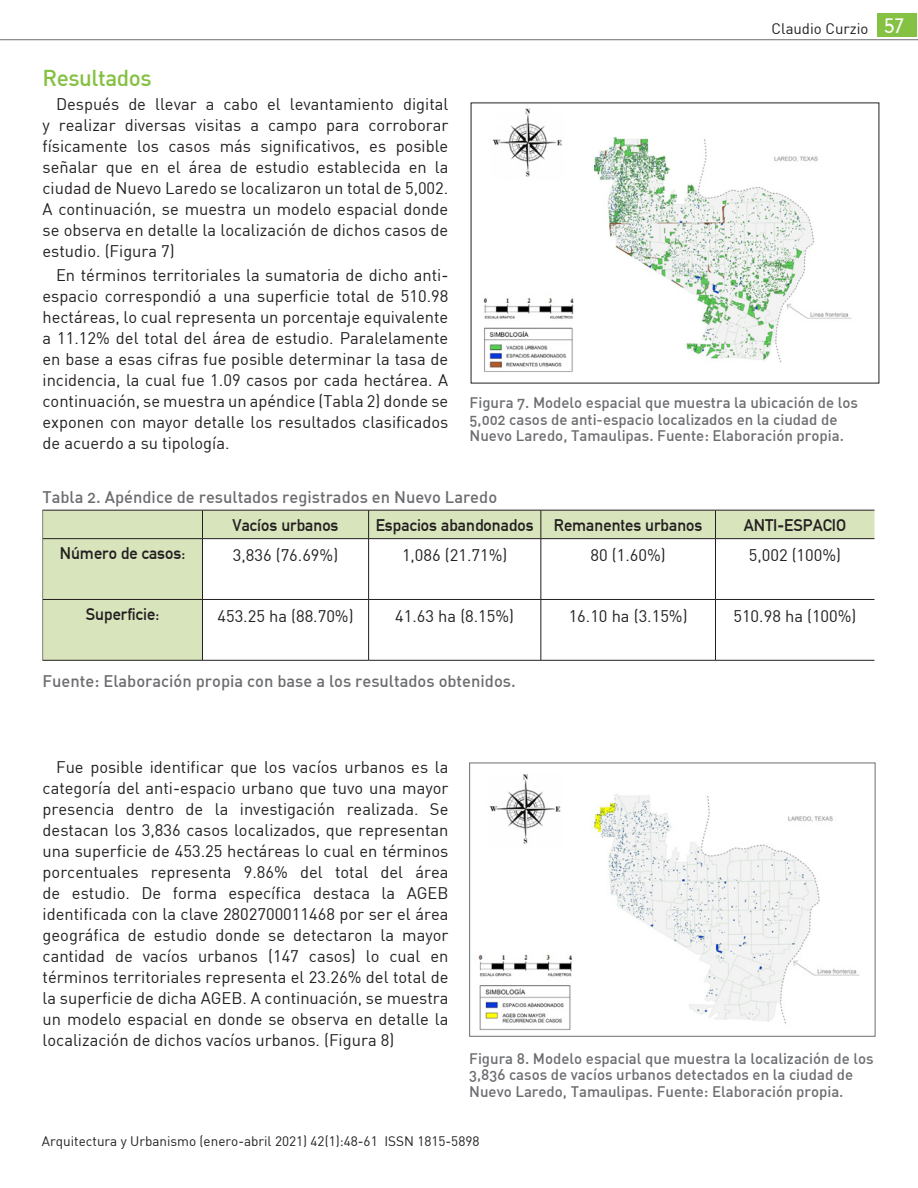
<style>
.page{position:relative;width:918px;height:1188px;background:#fff}
.page>*{position:absolute;margin:0;border:0;box-sizing:border-box;transform-origin:0 0}
.subtitulo_1{font:500 22.5px "DIN";letter-spacing:-.02em;color:#84c141}
.cuerpo_de_texto{font:16.5px/21px "DIN";color:#231f20;text-align:justify}
.pie_de_foto{font:16.5px "DIN Medium Alternate";color:#6c6d70}
.t1{font:16.5px "DIN Mittelschrift";color:#231f20}
.pie_de_foto-2{font:15px/16.5px "DIN Medium Alternate";color:#6c6d70}
.t2{font:15px "DIN";color:#231f20}
.t3{font:13.5px "DIN";color:#231f20}
.s1{font-family:"DIN Neuzeit Grotesk";font-weight:300;font-size:19.5px;color:#fff}
</style>
<div class="page">
<div style="left:878px;top:14px;width:39px;height:23px;background:#84c141"></div>
<hr style="left:0;top:39px;width:918px;height:1px;background:#6c6d70">
<img style="left:483px;top:108px;width:368px;height:264px">
<hr style="left:202px;top:660px;width:167px;height:1px;background:#231f20">
<hr style="left:369px;top:660px;width:172px;height:1px;background:#231f20">
<hr style="left:541px;top:660px;width:174px;height:1px;background:#231f20">
<hr style="left:716px;top:660px;width:158px;height:1px;background:#231f20">
<hr style="left:43px;top:660px;width:160px;height:1px;background:#231f20">
<svg style="left:42px;top:510px;width:832px;height:150px"></svg>
<hr style="left:43px;top:538px;width:160px;height:1px;background:#231f20">
<img style="left:478px;top:774px;width:382px;height:256px">
<div style="left:469px;top:763px;width:406px;height:274px;border:1px solid #6c6d70"></div>
<p class="subtitulo_1" style="left:43px;top:64px;width:111px">Resultados</p>
<p class="cuerpo_de_texto" style="left:43px;top:94px;width:407px;text-indent:14px">Después de llevar a cabo el levantamiento digital y realizar diversas visitas a campo para corroborar físicamente los casos más significativos, es posible señalar que en el área de estudio establecida en la ciudad de Nuevo Laredo se localizaron un total de 5,002.<br>A continuación, se muestra un modelo espacial donde se observa en detalle la localización de dichos casos de estudio. (Figura 7)</p>
<p class="cuerpo_de_texto" style="left:43px;top:265px;width:407px;text-indent:14px">En términos territoriales la sumatoria de dicho anti&shy;espacio correspondió a una superficie total de 510.98 hectáreas, lo cual representa un porcentaje equivalente a 11.12% del total del área de estudio. Paralelamente en base a esas cifras fue posible determinar la tasa de incidencia, la cual fue 1.09 casos por cada hectárea. A continuación, se muestra un apéndice (Tabla 2) donde se exponen con mayor detalle los resultados clasificados de acuerdo a su tipología.</p>
<p class="t2" style="left:772px;top:20px;width:135px">Claudio Curzio <span class="s1">57</span></p>
<p class="pie_de_foto-2" style="left:470px;top:394px;width:390px">Figura 7. Modelo espacial que muestra la ubicación de los<br>5,002 casos de anti-espacio localizados en la ciudad de<br>Nuevo Laredo, Tamaulipas. Fuente: Elaboración propia.</p>
<p class="pie_de_foto" style="left:43px;top:486px;width:456px">Tabla 2. Apéndice de resultados registrados en Nuevo Laredo</p>
<p class="t1" style="left:233px;top:516px;width:107px">Vacíos urbanos</p>
<p class="t1" style="left:376px;top:516px;width:159px">Espacios abandonados</p>
<p class="t1" style="left:554px;top:516px;width:150px">Remanentes urbanos</p>
<p class="t1" style="left:744px;top:516px;width:104px">ANTI-ESPACIO</p>
<p class="t1" style="left:60px;top:544px;width:127px">Número de casos:</p>
<p class="cuerpo_de_texto" style="left:233px;top:544px;width:107px">3,836 (76.69%)</p>
<p class="cuerpo_de_texto" style="left:402px;top:544px;width:107px">1,086 (21.71%)</p>
<p class="cuerpo_de_texto" style="left:591px;top:544px;width:77px">80 (1.60%)</p>
<p class="cuerpo_de_texto" style="left:749px;top:544px;width:94px">5,002 (100%)</p>
<p class="t1" style="left:86px;top:605px;width:75px">Superficie:</p>
<p class="cuerpo_de_texto" style="left:217px;top:605px;width:138px">453.25 ha (88.70%)</p>
<p class="cuerpo_de_texto" style="left:395px;top:605px;width:120px">41.63 ha (8.15%)</p>
<p class="cuerpo_de_texto" style="left:569px;top:605px;width:120px">16.10 ha (3.15%)</p>
<p class="cuerpo_de_texto" style="left:733px;top:605px;width:125px">510.98 ha (100%)</p>
<p class="pie_de_foto" style="left:43px;top:671px;width:475px">Fuente: Elaboración propia con base a los resultados obtenidos.</p>
<p class="cuerpo_de_texto" style="left:43px;top:756px;width:407px;text-indent:14px">Fue posible identificar que los vacíos urbanos es la categoría del anti-espacio urbano que tuvo una mayor presencia dentro de la investigación realizada. Se destacan los 3,836 casos localizados, que representan una superficie de 453.25 hectáreas lo cual en términos porcentuales representa 9.86% del total del área de estudio. De forma específica destaca la AGEB identificada con la clave 2802700011468 por ser el área geográfica de estudio donde se detectaron la mayor cantidad de vacíos urbanos (147 casos) lo cual en términos territoriales representa el 23.26% del total de la superficie de dicha AGEB. A continuación, se muestra un modelo espacial en donde se observa en detalle la localización de dichos vacíos urbanos. (Figura 8)</p>
<p class="pie_de_foto-2" style="left:469px;top:1050px;width:406px">Figura 8. Modelo espacial que muestra la localización de los<br>3,836 casos de vacíos urbanos detectados en la ciudad de<br>Nuevo Laredo, Tamaulipas. Fuente: Elaboración propia.</p>
<p class="t3" style="left:42px;top:1133px;width:439px">Arquitectura y Urbanismo (enero-abril 2021) 42(1):48-61 ISSN 1815-5898</p>
</div>
